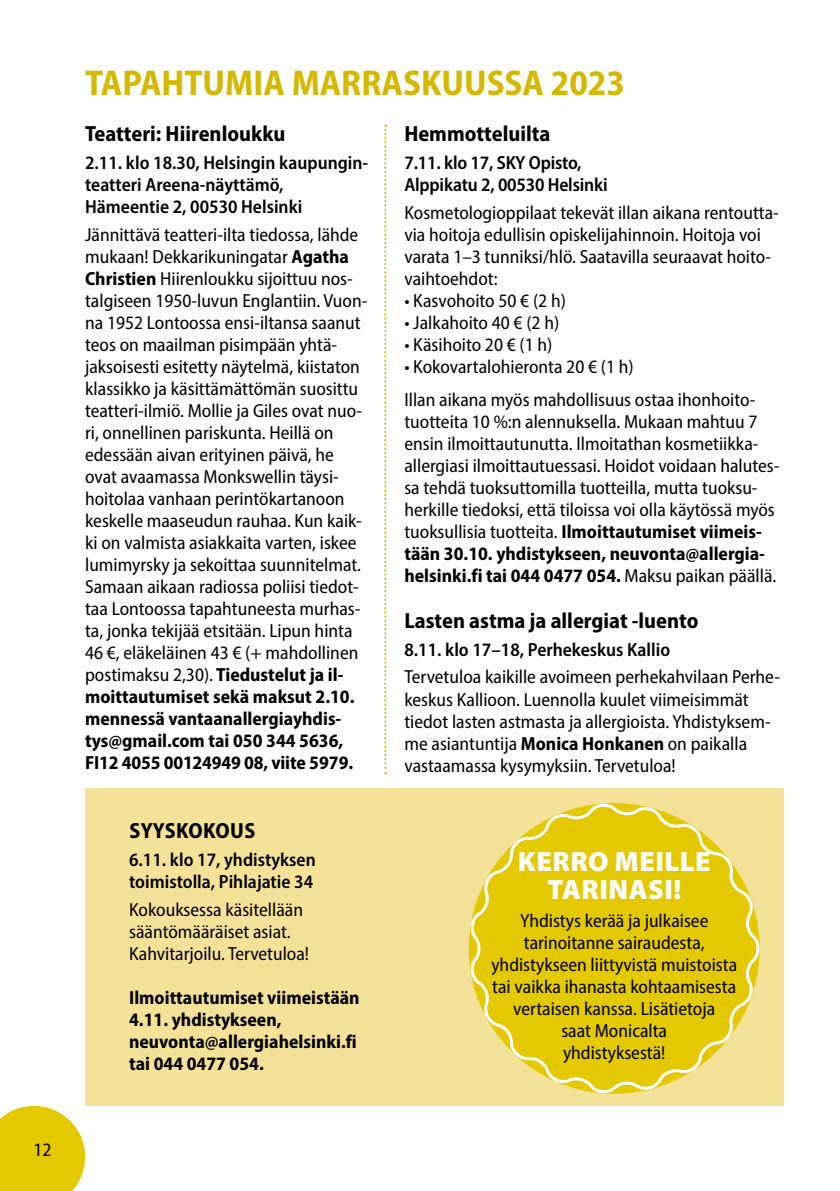
<style>
.page{position:relative;width:840px;height:1191px;background:#fff}
.page>*{position:absolute;margin:0;border:0;box-sizing:border-box;transform-origin:0 0}
.t1{font:700 semi-condensed 36px "Myriad Pro";color:#d4b900}
.t2{font:900 28px/28px "Myriad Pro";letter-spacing:.02em;color:#fff;text-align:center}
.t3{font:700 semi-condensed 22px "Myriad Pro";color:#000}
.t4{font:700 semi-condensed 22px "Myriad Pro";letter-spacing:.02em;color:#000}
.t5{font:semi-condensed 19px/22px "Myriad Pro";color:#000}
.t6{font:600 semi-condensed 19px/22px "Myriad Pro";color:#000}
.t7{font:700 semi-condensed 19px/22px "Myriad Pro";color:#000}
.s1{font-weight:700}
</style>
<div class="page">
<svg style="left:0;top:1106px;width:85px;height:85px;background:#e7ce1d"></svg>
<svg style="left:384px;top:125px;width:2px;height:649px"></svg>
<div style="left:85px;top:788px;width:697px;height:318px;background:#f3e297"></div>
<svg style="left:470px;top:803px;width:289px;height:290px"></svg>
<p class="t5" style="left:33px;top:1138px;width:20px">12</p>
<h1 class="t1" style="left:85px;top:60px;width:541px">TAPAHTUMIA MARRASKUUSSA 2023</h1>
<p class="t3" style="left:85px;top:120px;width:202px">Teatteri: Hiirenloukku</p>
<p class="t6" style="left:85px;top:151px;width:284px">2.11. klo 18.30, Helsingin kaupungin&shy;teatteri Areena-näyttämö,<br>Hämeentie 2, 00530 Helsinki</p>
<p class="t5" style="left:85px;top:223px;width:283px">Jännittävä teatteri-ilta tiedossa, lähde mukaan! Dekkarikuningatar <span class="s1">Agatha Christien</span> Hiirenloukku sijoittuu nos&shy;talgiseen 1950-luvun Englantiin. Vuon&shy;na 1952 Lontoossa ensi-iltansa saanut teos on maailman pisimpään yhtä&shy;jaksoisesti esitetty näytelmä, kiistaton klassikko ja käsittämättömän suosittu teatteri-ilmiö. Mollie ja Giles ovat nuo&shy;ri, onnellinen pariskunta. Heillä on edessään aivan erityinen päivä, he ovat avaamassa Monkswellin täysi&shy;hoitolaa vanhaan perintökartanoon keskelle maaseudun rauhaa. Kun kaik&shy;ki on valmista asiakkaita varten, iskee lumimyrsky ja sekoittaa suunnitelmat.<br>Samaan aikaan radiossa poliisi tiedot&shy;taa Lontoossa tapahtuneesta murhas&shy;ta, jonka tekijää etsitään. Lipun hinta 46 €, eläkeläinen 43 € (+ mahdollinen postimaksu 2,30). <span class="s1">Tiedustelut ja il&shy;moittautumiset sekä maksut 2.10. mennessä vantaanallergiayhdis&shy;tys@gmail.com tai 050 344 5636, FI12 4055 00124949 08, viite 5979.</span></p>
<p class="t4" style="left:129px;top:816px;width:127px">SYYSKOKOUS</p>
<p class="t6" style="left:129px;top:848px;width:188px">6.11. klo 17, yhdistyksen toimistolla, Pihlajatie 34</p>
<p class="t5" style="left:129px;top:898px;width:181px">Kokouksessa käsitellään sääntömääräiset asiat.<br>Kahvitarjoilu. Tervetuloa!</p>
<p class="t7" style="left:129px;top:985px;width:232px">Ilmoittautumiset viimeistään<br>4.11. yhdistykseen, neuvonta@allergiahelsinki.fi tai 044 0477 054.</p>
<p class="t3" style="left:404px;top:120px;width:147px">Hemmotteluilta</p>
<p class="t6" style="left:404px;top:151px;width:205px">7.11. klo 17, SKY Opisto,<br>Alppikatu 2, 00530 Helsinki</p>
<p class="t5" style="left:404px;top:201px;width:376px">Kosmetologioppilaat tekevät illan aikana rentoutta&shy;via hoitoja edullisin opiskelijahinnoin. Hoitoja voi varata 1–3 tunniksi/hlö. Saatavilla seuraavat hoito&shy;vaihtoehdot:</p>
<p class="t5" style="left:404px;top:289px;width:163px">• Kasvohoito 50 € (2 h)</p>
<p class="t5" style="left:404px;top:311px;width:156px">• Jalkahoito 40 € (2 h)</p>
<p class="t5" style="left:404px;top:333px;width:149px">• Käsihoito 20 € (1 h)</p>
<p class="t5" style="left:404px;top:349px;width:351px;line-height:33.4px">• Kokovartalohieronta 20 € (1 h)<br>Illan aikana myös mahdollisuus ostaa ihonhoito-</p>
<p class="t5" style="left:404px;top:410px;width:376px">tuotteita 10 %:n alennuksella. Mukaan mahtuu 7 ensin ilmoittautunutta. Ilmoitathan kosmetiikka&shy;allergiasi ilmoittautuessasi. Hoidot voidaan halutes&shy;sa tehdä tuoksuttomilla tuotteilla, mutta tuoksu&shy;herkille tiedoksi, että tiloissa voi olla käytössä myös tuoksullisia tuotteita. <span class="s1">Ilmoittautumiset viimeis&shy;tään 30.10. yhdistykseen, neuvonta@allergia&shy;helsinki.fi tai 044 0477 054.</span> Maksu paikan päällä.</p>
<p class="t3" style="left:404px;top:606px;width:295px">Lasten astma ja allergiat -luento</p>
<p class="t6" style="left:404px;top:638px;width:267px">8.11. klo 17–18, Perhekeskus Kallio</p>
<p class="t5" style="left:404px;top:666px;width:377px">Tervetuloa kaikille avoimeen perhekahvilaan Perhe&shy;keskus Kallioon. Luennolla kuulet viimeisimmät tiedot lasten astmasta ja allergioista. Yhdistyksem&shy;me asiantuntija <span class="s1">Monica Honkanen</span> on paikalla vastaamassa kysymyksiin. Tervetuloa!</p>
<h2 class="t2" style="left:517px;top:846px;width:194px">KERRO MEILLE<br>TARINASI!</h2>
<p class="t5" style="left:491px;top:909px;width:247px;text-align:center">Yhdistys kerää ja julkaisee tarinoitanne sairaudesta, yhdistykseen liittyvistä muistoista tai vaikka ihanasta kohtaamisesta vertaisen kanssa. Lisätietoja<br>saat Monicalta<br>yhdistyksestä!</p>
</div>
